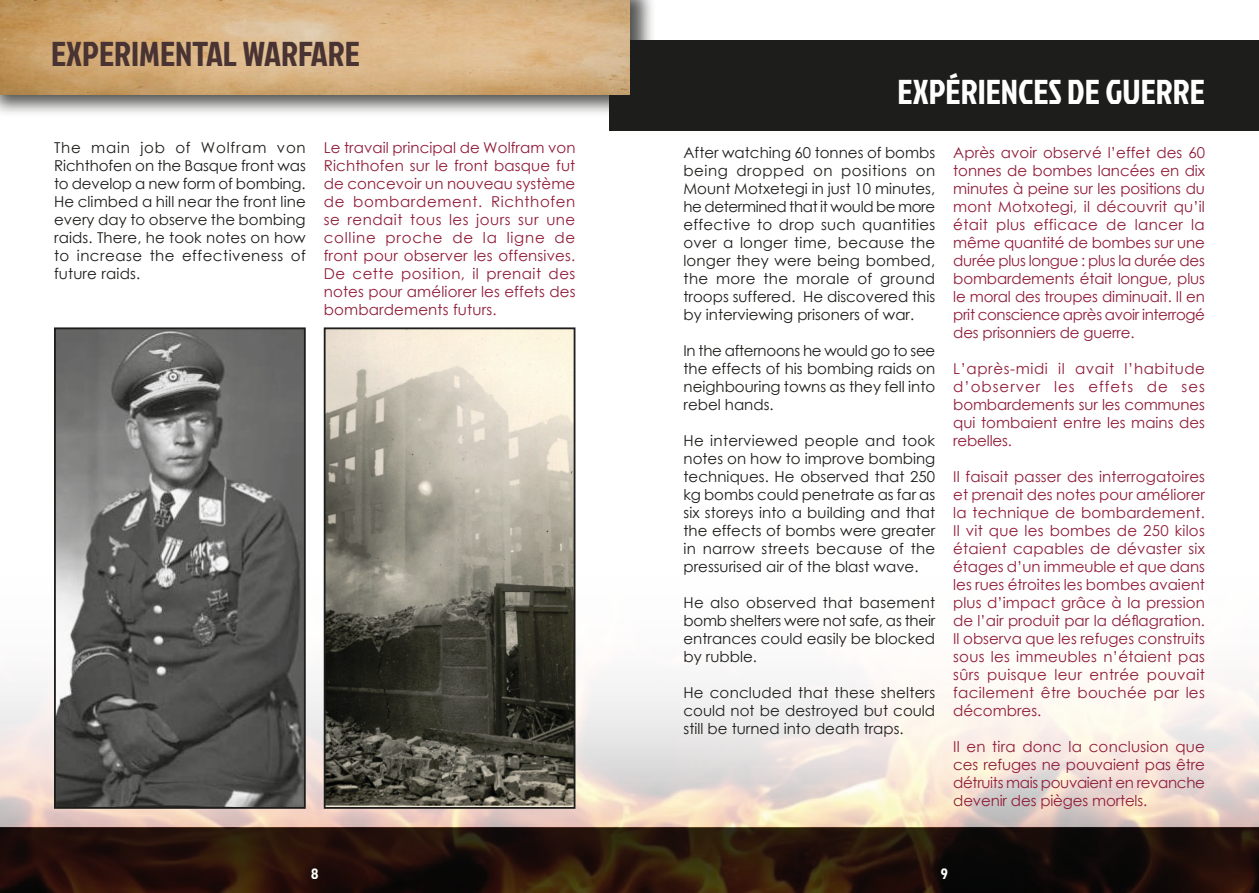
<style>
.page{position:relative;width:1259px;height:893px;background:#fff}
.page>*{position:absolute;margin:0;border:0;box-sizing:border-box;transform-origin:0 0}
.t1{font:34.5px "Jockey One";color:#fff}
.t2{font:34.5px "Jockey One";color:#493433}
.t3{font:15px/18px "Century Gothic";color:#901c38;text-align:justify}
.t4{font:15px/18px "Century Gothic";color:#1d1d1b;text-align:justify}
.t5{font:15px "Jockey One";color:#fff}
</style>
<div class="page">
<div style="left:609px;top:40px;width:650px;height:90px;background:#1d1d1b"></div>
<div style="left:0;top:0;width:656px;height:118px;background:#1d1d1b;opacity:.75"></div>
<img style="left:0;top:0;width:629px;height:95px">
<img style="left:0;top:393px;width:1259px;height:435px">
<svg style="left:0;top:828px;width:1259px;height:65px;background:#22120a"></svg>
<img style="left:57px;top:330px;width:246px;height:476px">
<div style="left:54px;top:327px;width:252px;height:482px;border:2px solid #1d1d1b"></div>
<img style="left:327px;top:330px;width:245px;height:476px">
<div style="left:324px;top:327px;width:251px;height:482px;border:2px solid #1d1d1b"></div>
<p class="t2" style="left:51px;top:29px;width:310px">EXPERIMENTAL WARFARE</p>
<p class="t1" style="left:897px;top:67px;width:309px">EXPÉRIENCES DE GUERRE</p>
<p class="t4" style="left:54px;top:138px;width:253px">The main job of Wolfram von Richthofen on the Basque front was to develop a new form of bombing.<br>He climbed a hill near the front line every day to observe the bombing raids. There, he took notes on how to increase the effectiveness of future raids.</p>
<p class="t3" style="left:324px;top:138px;width:253px">Le travail principal de Wolfram von Richthofen sur le front basque fut de concevoir un nouveau système de bombardement. Richthofen se rendait tous les jours sur une colline proche de la ligne de front pour observer les offensives.<br>De cette position, il prenait des notes pour améliorer les effets des bombardements futurs.</p>
<p class="t4" style="left:683px;top:143px;width:253px">After watching 60 tonnes of bombs being dropped on positions on Mount Motxetegi in just 10 minutes, he determined that it would be more effective to drop such quantities over a longer time, because the longer they were being bombed, the more the morale of ground troops suffered. He discovered this by interviewing prisoners of war.</p>
<p class="t4" style="left:683px;top:341px;width:253px">In the afternoons he would go to see the effects of his bombing raids on neighbouring towns as they fell into rebel hands.</p>
<p class="t4" style="left:683px;top:431px;width:253px">He interviewed people and took notes on how to improve bombing techniques. He observed that 250 kg bombs could penetrate as far as six storeys into a building and that the effects of bombs were greater in narrow streets because of the pressurised air of the blast wave.</p>
<p class="t4" style="left:683px;top:593px;width:253px">He also observed that basement bomb shelters were not safe, as their entrances could easily be blocked by rubble.</p>
<p class="t4" style="left:683px;top:683px;width:253px">He concluded that these shelters could not be destroyed but could still be turned into death traps.</p>
<p class="t3" style="left:953px;top:143px;width:253px">Après avoir observé l’effet des 60 tonnes de bombes lancées en dix minutes à peine sur les positions du mont Motxotegi, il découvrit qu’il était plus efficace de lancer la même quantité de bombes sur une durée plus longue : plus la durée des bombardements était longue, plus le moral des troupes diminuait. Il en prit conscience après avoir interrogé des prisonniers de guerre.</p>
<p class="t3" style="left:953px;top:359px;width:253px">L’après-midi il avait l’habitude d’observer les effets de ses bombardements sur les communes qui tombaient entre les mains des rebelles.</p>
<p class="t3" style="left:953px;top:467px;width:253px">Il faisait passer des interrogatoires et prenait des notes pour améliorer la technique de bombardement.<br>Il vit que les bombes de 250 kilos étaient capables de dévaster six étages d’un immeuble et que dans les rues étroites les bombes avaient plus d’impact grâce à la pression de l’air produit par la déflagration.<br>Il observa que les refuges construits sous les immeubles n’étaient pas sûrs puisque leur entrée pouvait facilement être bouchée par les décombres.</p>
<p class="t3" style="left:953px;top:737px;width:253px">Il en tira donc la conclusion que ces refuges ne pouvaient pas être détruits mais pouvaient en revanche devenir des pièges mortels.</p>
<p class="t5" style="left:311px;top:863px;width:9px">8</p>
<p class="t5" style="left:940px;top:863px;width:9px">9</p>
</div>
